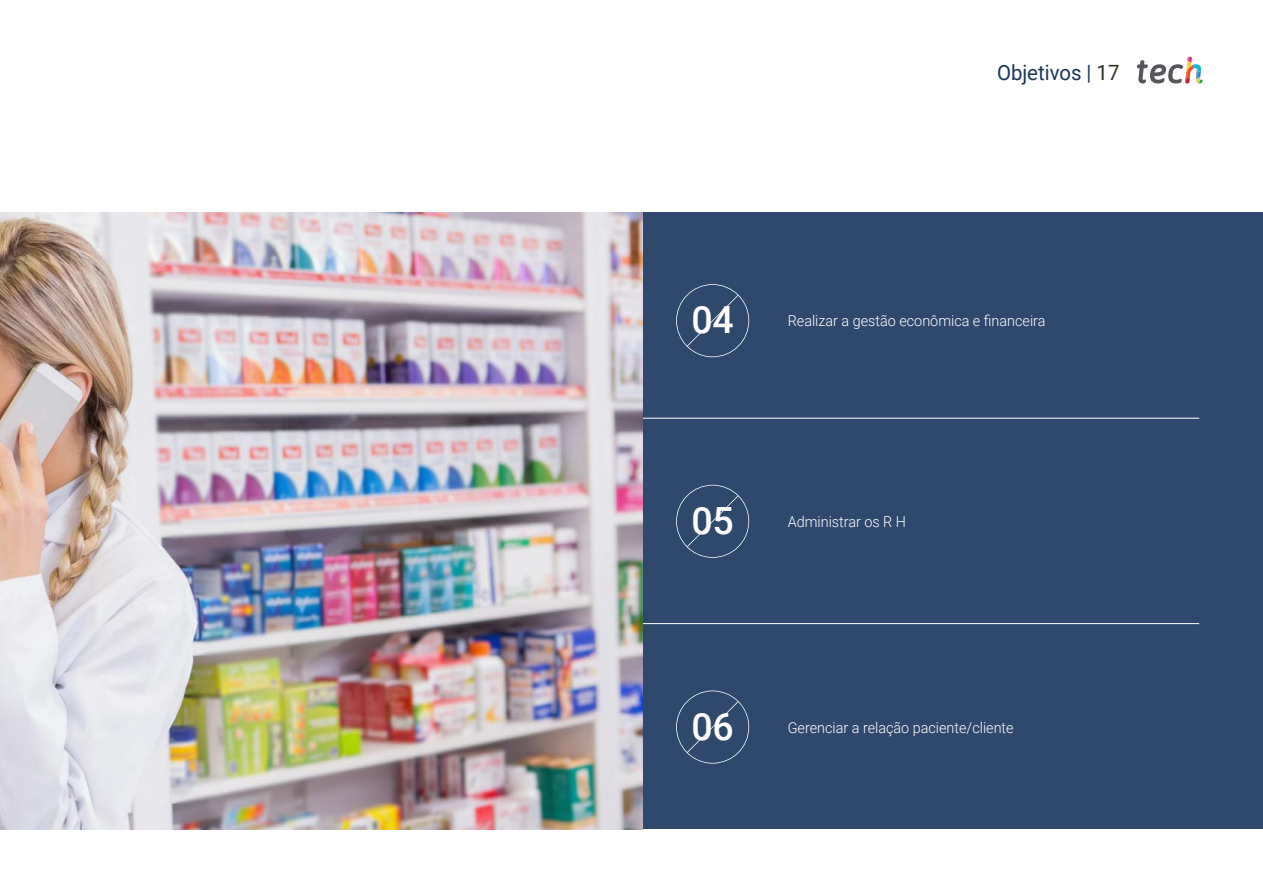
<style>
.page{position:relative;width:1263px;height:893px;background:#fff}
.page>*{position:absolute;margin:0;border:0;box-sizing:border-box;transform-origin:0 0}
.t1{font:500 37.5px "Roboto";color:#fff}
.t2{font:21px "Roboto";color:#1a355c}
.t3{font:300 15px "Roboto";color:#fff;scale:.96 1}
.s1{color:#312e20}
</style>
<div class="page">
<svg style="left:1137px;top:57px;width:65px;height:27px"></svg>
<div style="left:642px;top:213px;width:621px;height:616px;background:#2e496b"></div>
<svg style="left:676px;top:284px;width:73px;height:73px"></svg>
<svg style="left:676px;top:485px;width:73px;height:73px"></svg>
<svg style="left:676px;top:690px;width:73px;height:74px"></svg>
<hr style="left:0;top:418px;width:1199px;height:1px;background:#fff">
<hr style="left:0;top:623px;width:1199px;height:1px;background:#fff">
<img style="left:0;top:213px;width:642px;height:616px">
<h2 class="t2" style="left:997px;top:57px;width:124px">Objetivos | <span class="s1">17</span></h2>
<h1 class="t1" style="left:691px;top:294px;width:44px">04</h1>
<p class="t3" style="left:788px;top:310px;width:270px">Realizar a gestão econômica e financeira</p>
<h1 class="t1" style="left:691px;top:494px;width:44px">05</h1>
<p class="t3" style="left:788px;top:511px;width:125px">Administrar os R H</p>
<h1 class="t1" style="left:691px;top:700px;width:44px">06</h1>
<p class="t3" style="left:788px;top:717px;width:237px">Gerenciar a relação paciente/cliente</p>
</div>
